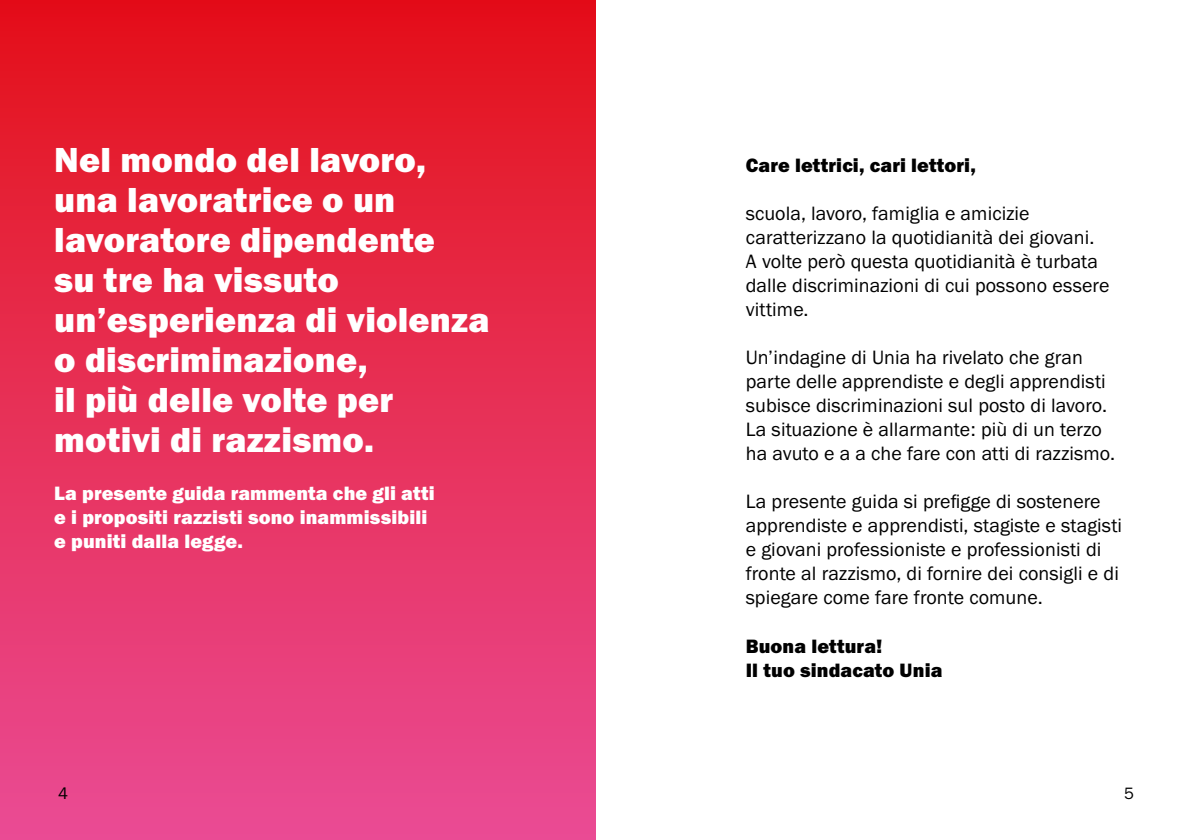
<style>
.page{position:relative;width:1191px;height:840px;background:#fff}
.page>*{position:absolute;margin:0;border:0;box-sizing:border-box;transform-origin:0 0}
._00_Titel_Fragen{font:36px/40px "Franklin Gothic URW Hea";letter-spacing:.005em;color:#fff}
._00_Titel_Fragen-2{font:20px/24px "Franklin Gothic URW Boo";letter-spacing:.005em;color:#000}
._00_Titel_Fragen-3{font:20px/24px "Franklin Gothic URW Hea";letter-spacing:.005em;color:#fff}
._00_Titel_Fragen-4{font:20px "Franklin Gothic URW Hea";letter-spacing:.005em;color:#000}
.t1{font:17px "Franklin Gothic URW Boo";color:#000}
</style>
<div class="page">
<div style="left:0;top:0;width:595px;height:839px;background:linear-gradient(to bottom,#e41219,#ea4d96)"></div>
<p class="_00_Titel_Fragen" style="left:54px;top:138px;width:437px">Nel mondo del lavoro, una lavoratrice o un lavoratore dipendente<br>su tre ha vissuto un’esperienza di violenza o discriminazione,<br>il più delle volte per motivi di razzismo.</p>
<p class="_00_Titel_Fragen-3" style="left:54px;top:480px;width:382px">La presente guida rammenta che gli atti e i propositi razzisti sono inammissibili e puniti dalla legge.</p>
<p class="_00_Titel_Fragen-4" style="left:746px;top:152px;width:232px">Care lettrici, cari lettori,</p>
<p class="_00_Titel_Fragen-2" style="left:746px;top:201px;width:365px">scuola, lavoro, famiglia e amicizie caratterizzano la quotidianità dei giovani.<br>A volte però questa quotidianità è turbata dalle discriminazioni di cui possono essere vittime.</p>
<p class="_00_Titel_Fragen-2" style="left:746px;top:345px;width:371px">Un’indagine di Unia ha rivelato che gran parte delle apprendiste e degli apprendisti subisce discriminazioni sul posto di lavoro.<br>La situazione è allarmante: più di un terzo ha avuto e a a che fare con atti di razzismo.</p>
<p class="_00_Titel_Fragen-2" style="left:746px;top:489px;width:378px">La presente guida si prefigge di sostenere apprendiste e apprendisti, stagiste e stagisti e giovani professioniste e professionisti di fronte al razzismo, di fornire dei consigli e di spiegare come fare fronte comune.</p>
<p class="_00_Titel_Fragen-4" style="left:746px;top:632px;width:138px">Buona lettura!</p>
<p class="_00_Titel_Fragen-4" style="left:746px;top:656px;width:198px">Il tuo sindacato Unia</p>
<p class="t1" style="left:58px;top:782px;width:11px">4</p>
<p class="t1" style="left:1124px;top:782px;width:11px">5</p>
</div>
